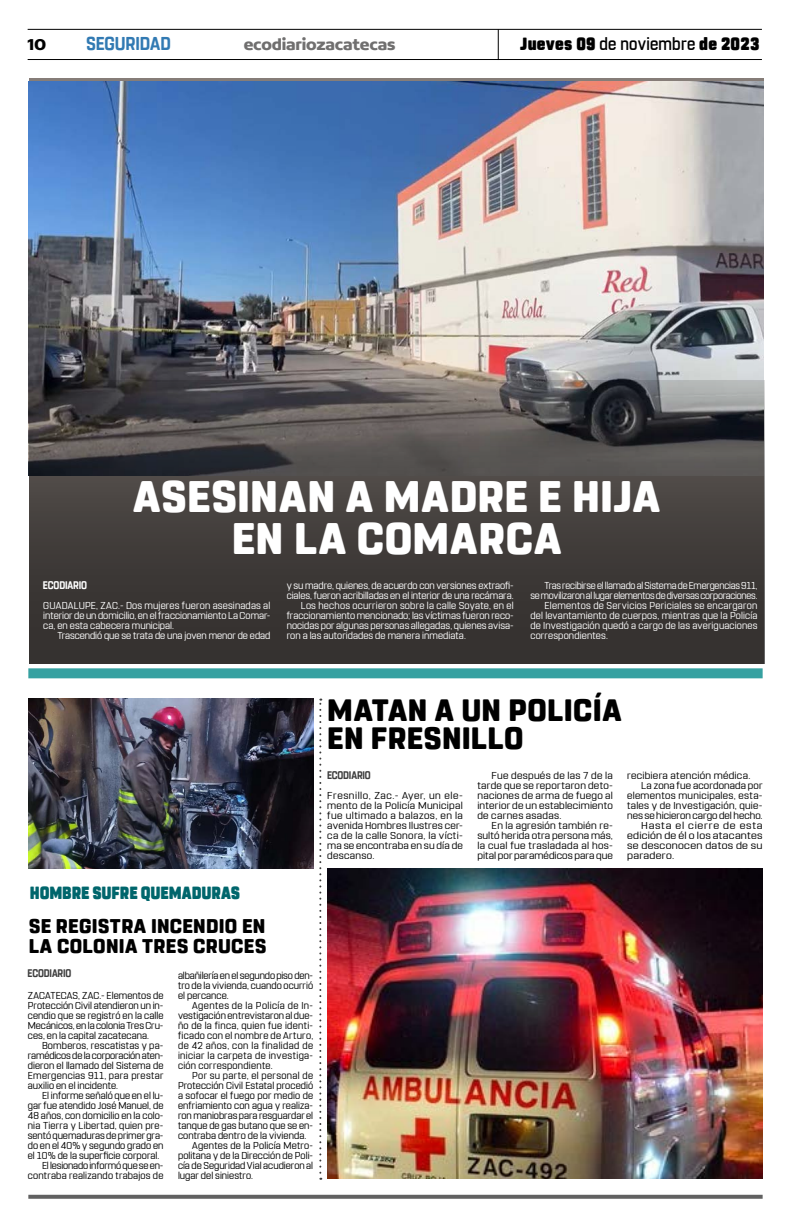
<style>
.page{position:relative;width:791px;height:1225px;background:#fff}
.page>*{position:absolute;margin:0;border:0;box-sizing:border-box;transform-origin:0 0}
.t1{font:800 44px/42px "Rohn Rounded";letter-spacing:.015em;color:#fff;text-align:center}
.t2{font:800 30.8px/28px "Rohn Rounded";letter-spacing:.01em;color:#000}
.t3{font:800 19.8px/20px "Rohn Rounded";letter-spacing:.015em;color:#000}
.t4{font:700 18.6px "Rohn Rounded";letter-spacing:-.01em;color:#327ab3;scale:.91 1}
.t5{font:900 17.6px "Rohn Rounded";letter-spacing:.015em;color:#000;scale:.91 1}
.t6{font:900 17.6px "Rohn Rounded";letter-spacing:-.005em;color:#00666c;scale:.87 1}
.t7{font:700 16.9px "Concord";letter-spacing:-.01em;color:#706f6f}
.t8{font:700 16.9px "Concord";color:#000}
.t9{font:700 11px "Rohn Rounded";letter-spacing:-.015em;color:#3d3d3d;scale:.86 1}
.t10{font:700 11px "Rohn Rounded";letter-spacing:-.015em;color:#fff;scale:.87 1}
.t11{font:10px/10px "Rohn Rounded";letter-spacing:.01em;color:#000;text-align:justify}
.t12{font:10px/10px "Rohn Rounded";color:#fff;text-align:justify}
.t13{font:10px/10px "Rohn Rounded";letter-spacing:.01em;color:#000;text-align:justify;scale:1.07 1}
.t14{font:10px "Rohn Rounded";letter-spacing:.01em;color:#000;scale:1.05 1}
.t15{font:10px "Rohn Rounded";letter-spacing:.02em;color:#fff}
.t16{font:10px "Rohn Rounded";letter-spacing:-.02em;color:#fff}
.t17{font:10px "Rohn Rounded";letter-spacing:.025em;color:#fff}
.t18{font:10px "Rohn Rounded";letter-spacing:.01em;color:#000;scale:1.14 1}
.t19{font:10px "Rohn Rounded";letter-spacing:-.015em;color:#000}
.t20{font:10px "Rohn Rounded";letter-spacing:.035em;color:#000}
.t21{font:10px "Rohn Rounded";letter-spacing:.03em;color:#000;scale:1.14 1}
.t22{font:10px "Rohn Rounded";letter-spacing:.065em;color:#000;scale:1.14 1}
.s1{font-weight:500}
</style>
<div class="page">
<hr style="left:28px;top:29px;width:734px;height:1px;background:#000">
<hr style="left:28px;top:59px;width:734px;height:1px;background:#000">
<hr style="left:498px;top:29px;width:1px;height:31px;background:#000">
<svg style="left:28px;top:1194px;width:735px;height:4px;background:#7f7f7f"></svg>
<div style="left:28px;top:668px;width:735px;height:10px;background:#36a1a1"></div>
<svg style="left:319px;top:698px;width:2px;height:481px"></svg>
<img style="left:328px;top:868px;width:435px;height:310px">
<img style="left:29px;top:698px;width:285px;height:170px">
<img style="left:29px;top:81px;width:734px;height:299px">
<svg style="left:29px;top:380px;width:735px;height:283px;background:#454140"></svg>
<h3 class="t8" style="left:28px;top:34px;width:20px">10</h3>
<h3 class="t4" style="left:86px;top:33px;width:95px">SEGURIDAD</h3>
<h3 class="t7" style="left:244px;top:34px;width:153px">ecodiariozacatecas</h3>
<h3 class="t5" style="left:520px;top:34px;width:264px">Jueves 09 <span class="s1">de noviembre</span> de 2023</h3>
<h1 class="t1" style="left:133px;top:476px;width:529px">ASESINAN A MADRE E HIJA<br>EN LA COMARCA</h1>
<p class="t10" style="left:43px;top:579px;width:52px">ECODIARIO</p>
<p class="t12" style="left:287px;top:580px;width:229px">y su madre, quienes, de acuerdo con versiones extraofi-</p>
<p class="t12" style="left:287px;top:590px;width:228px">ciales, fueron acribilladas en el interior de una recámara.</p>
<p class="t15" style="left:301px;top:599px;width:214px">Los hechos ocurrieron sobre la calle Soyate, en el</p>
<p class="t12" style="left:287px;top:610px;width:229px">fraccionamiento mencionado; las víctimas fueron reco-</p>
<p class="t12" style="left:287px;top:620px;width:229px">nocidas por algunas personas allegadas, quienes avisa-</p>
<p class="t12" style="left:287px;top:630px;width:181px">ron a las autoridades de manera inmediata.</p>
<p class="t12" style="left:43px;top:600px;width:229px">GUADALUPE, ZAC.- Dos mujeres fueron asesinadas al interior de un domicilio, en el fraccionamiento La Comar&shy;ca, en esta cabecera municipal.</p>
<p class="t12" style="left:57px;top:630px;width:214px">Trascendió que se trata de una joven menor de edad</p>
<p class="t12" style="left:545px;top:580px;width:214px">Tras recibirse el llamado al Sistema de Emergencias 911,</p>
<p class="t16" style="left:530px;top:589px;width:229px">se movilizaron al lugar elementos de diversas corporaciones.</p>
<p class="t17" style="left:545px;top:599px;width:214px">Elementos de Servicios Periciales se encargaron</p>
<p class="t12" style="left:530px;top:610px;width:229px">del levantamiento de cuerpos, mientras que la Policía</p>
<p class="t12" style="left:530px;top:620px;width:229px">de Investigación quedó a cargo de las averiguaciones</p>
<p class="t15" style="left:530px;top:629px;width:79px">correspondientes.</p>
<h2 class="t2" style="left:327px;top:696px;width:296px">MATAN A UN POLICÍA<br>EN FRESNILLO</h2>
<h3 class="t6" style="left:30px;top:882px;width:243px">HOMBRE SUFRE QUEMADURAS</h3>
<h3 class="t3" style="left:29px;top:916px;width:239px">SE REGISTRA INCENDIO EN<br>LA COLONIA TRES CRUCES</h3>
<p class="t9" style="left:28px;top:966px;width:52px">ECODIARIO</p>
<p class="t11" style="left:28px;top:990px;width:137px">ZACATECAS, ZAC.- Elementos de Protección Civil atendieron un in&shy;cendio que se registró en la calle Mecánicos, en la colonia Tres Cru&shy;ces, en la capital zacatecana.</p>
<p class="t11" style="left:28px;top:1040px;width:137px;text-indent:14px">Bomberos, rescatistas y pa&shy;ramédicos de la corporación aten&shy;dieron el llamado del Sistema de Emergencias 911, para prestar auxilio en el incidente.</p>
<p class="t11" style="left:42px;top:1090px;width:123px">El informe señaló que en el lu-</p>
<p class="t11" style="left:28px;top:1100px;width:137px">gar fue atendido José Manuel, de</p>
<p class="t11" style="left:28px;top:1110px;width:137px">48 años, con domicilio en la colo-</p>
<p class="t11" style="left:28px;top:1120px;width:137px">nia Tierra y Libertad, quien pre-</p>
<p class="t11" style="left:28px;top:1130px;width:137px">sentó quemaduras de primer gra-</p>
<p class="t11" style="left:28px;top:1140px;width:137px">do en el 40% y segundo grado en</p>
<p class="t11" style="left:28px;top:1150px;width:133px">el 10% de la superficie corporal.</p>
<p class="t19" style="left:42px;top:1159px;width:123px">El lesionado informó que se en-</p>
<p class="t11" style="left:28px;top:1170px;width:137px">contraba realizando trabajos de</p>
<p class="t11" style="left:178px;top:970px;width:137px">albañilería en el segundo piso den&shy;tro de la vivienda, cuando ocurrió el percance.</p>
<p class="t11" style="left:178px;top:1000px;width:137px;text-indent:14px">Agentes de la Policía de In&shy;vestigación entrevistaron al due&shy;ño de la finca, quien fue identi&shy;ficado con el nombre de Arturo, de 42 años, con la finalidad de iniciar la carpeta de investiga&shy;ción correspondiente.</p>
<p class="t20" style="left:192px;top:1069px;width:122px">Por su parte, el personal de</p>
<p class="t11" style="left:178px;top:1080px;width:137px">Protección Civil Estatal procedió</p>
<p class="t11" style="left:178px;top:1090px;width:137px">a sofocar el fuego por medio de</p>
<p class="t11" style="left:178px;top:1100px;width:137px">enfriamiento con agua y realiza-</p>
<p class="t11" style="left:178px;top:1110px;width:137px">ron maniobras para resguardar el</p>
<p class="t11" style="left:178px;top:1120px;width:137px">tanque de gas butano que se en-</p>
<p class="t11" style="left:178px;top:1130px;width:130px">contraba dentro de la vivienda.</p>
<p class="t11" style="left:192px;top:1140px;width:122px">Agentes de la Policía Metro-</p>
<p class="t11" style="left:178px;top:1150px;width:137px">politana y de la Dirección de Poli-</p>
<p class="t11" style="left:178px;top:1160px;width:137px">cía de Seguridad Vial acudieron al</p>
<p class="t11" style="left:178px;top:1170px;width:77px">lugar del siniestro.</p>
<p class="t9" style="left:327px;top:769px;width:52px">ECODIARIO</p>
<p class="t13" style="left:327px;top:790px;width:128px">Fresnillo, Zac.- Ayer, un ele&shy;mento de la Policía Municipal fue ultimado a balazos, en la avenida Hombres Ilustres cer&shy;ca de la calle Sonora, la vícti&shy;ma se encontraba en su día de descanso.</p>
<p class="t13" style="left:477px;top:770px;width:128px;text-indent:14px">Fue después de las 7 de la tarde que se reportaron deto&shy;naciones de arma de fuego al interior de un establecimiento de carnes asadas.</p>
<p class="t13" style="left:477px;top:820px;width:128px;text-indent:14px">En la agresión también re&shy;sultó herida otra persona más, la cual fue trasladada al hos&shy;pital por paramédicos para que</p>
<p class="t13" style="left:627px;top:770px;width:117px">recibiera atención médica.</p>
<p class="t14" style="left:641px;top:779px;width:117px">La zona fue acordonada por</p>
<p class="t14" style="left:627px;top:789px;width:131px">elementos municipales, esta-</p>
<p class="t14" style="left:627px;top:799px;width:131px">tales y de Investigación, quie-</p>
<p class="t14" style="left:627px;top:809px;width:131px">nes se hicieron cargo del hecho.</p>
<p class="t22" style="left:641px;top:819px;width:108px">Hasta el cierre de esta</p>
<p class="t18" style="left:627px;top:829px;width:120px">edición de él o los atacantes</p>
<p class="t21" style="left:627px;top:839px;width:120px">se desconocen datos de su</p>
<p class="t18" style="left:627px;top:849px;width:43px">paradero.</p>
</div>
